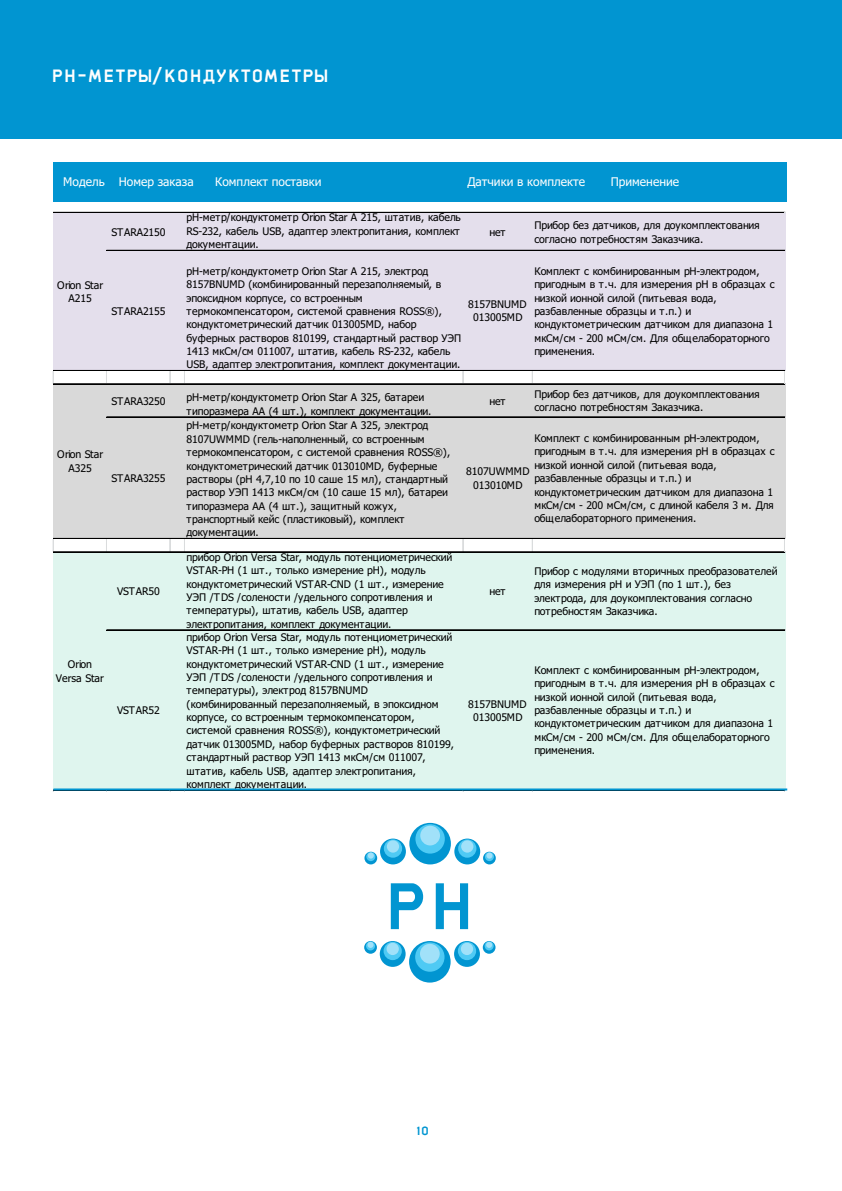
<style>
.page{position:relative;width:842px;height:1191px;background:#fff}
.page>*{position:absolute;margin:0;border:0;box-sizing:border-box;transform-origin:0 0}
.t1{font:24px "Far Cry 4";color:#fefefe}
.t2{font:16px "Far Cry 4";color:#0195d1}
.t3{font:12px "Tahoma";color:#fefefe}
.t4{font:10.5px/13.3px "Tahoma";letter-spacing:-.01em;color:#000}
</style>
<div class="page">
<div style="left:0;top:0;width:842px;height:138px;background:#0195d1"></div>
<div style="left:53px;top:162px;width:734px;height:40px;background:#0195d1"></div>
<div style="left:53px;top:212px;width:732px;height:159px;background:#e4dfec"></div>
<div style="left:53px;top:384px;width:732px;height:155px;background:#d9d9d9"></div>
<div style="left:53px;top:552px;width:732px;height:238px;background:#dff5ee"></div>
<hr style="left:53px;top:212px;width:732px;height:1px;background:#000">
<hr style="left:106px;top:250px;width:679px;height:1px;background:#000">
<hr style="left:53px;top:370px;width:732px;height:1px;background:#000">
<svg style="left:53px;top:371px;width:1px;height:12px"></svg>
<svg style="left:106px;top:371px;width:1px;height:12px"></svg>
<svg style="left:170px;top:371px;width:1px;height:12px"></svg>
<svg style="left:184px;top:371px;width:1px;height:12px"></svg>
<svg style="left:462px;top:371px;width:2px;height:12px"></svg>
<svg style="left:532px;top:371px;width:1px;height:12px"></svg>
<hr style="left:53px;top:383px;width:732px;height:1px;background:#000">
<hr style="left:53px;top:384px;width:732px;height:1px;background:#000">
<hr style="left:106px;top:417px;width:679px;height:1px;background:#000">
<hr style="left:53px;top:538px;width:732px;height:1px;background:#000">
<svg style="left:53px;top:539px;width:1px;height:12px"></svg>
<svg style="left:106px;top:539px;width:1px;height:12px"></svg>
<svg style="left:170px;top:539px;width:1px;height:12px"></svg>
<svg style="left:184px;top:539px;width:1px;height:12px"></svg>
<svg style="left:462px;top:539px;width:2px;height:12px"></svg>
<svg style="left:532px;top:539px;width:1px;height:12px"></svg>
<hr style="left:53px;top:551px;width:732px;height:1px;background:#000">
<hr style="left:53px;top:552px;width:732px;height:1px;background:#000">
<hr style="left:106px;top:629px;width:679px;height:1px;background:#000">
<hr style="left:106px;top:630px;width:679px;height:1px;background:#000">
<hr style="left:53px;top:790px;width:732px;height:1px;background:#000">
<svg style="left:784px;top:370px;width:2px;height:15px"></svg>
<svg style="left:784px;top:538px;width:2px;height:15px"></svg>
<hr style="left:53px;top:788px;width:734px;height:2px;background:#0195d1">
<svg style="left:391px;top:883px;width:77px;height:46px"></svg>
<div style="left:409px;top:823px;width:42px;height:41px;background:#0195d1;border-radius:50%"></div>
<div style="left:415px;top:824px;width:30px;height:29px;background:#4fcaf4;border-radius:50%"></div>
<div style="left:420px;top:825px;width:20px;height:20px;background:#a1e1f9;border-radius:50%"></div>
<svg style="left:454px;top:838px;width:26px;height:26px"></svg>
<svg style="left:458px;top:839px;width:18px;height:18px"></svg>
<div style="left:461px;top:840px;width:12px;height:12px;background:#a1e1f9;border-radius:50%"></div>
<svg style="left:380px;top:838px;width:26px;height:26px"></svg>
<svg style="left:384px;top:839px;width:18px;height:18px"></svg>
<div style="left:387px;top:840px;width:12px;height:12px;background:#a1e1f9;border-radius:50%"></div>
<svg style="left:483px;top:851px;width:13px;height:13px"></svg>
<svg style="left:485px;top:852px;width:9px;height:9px"></svg>
<svg style="left:486px;top:852px;width:6px;height:6px"></svg>
<svg style="left:364px;top:851px;width:13px;height:13px"></svg>
<svg style="left:366px;top:852px;width:9px;height:9px"></svg>
<svg style="left:368px;top:852px;width:6px;height:6px"></svg>
<svg style="left:454px;top:941px;width:26px;height:26px"></svg>
<div style="left:458px;top:942px;width:18px;height:18px;background:#4fcaf4;border-radius:50%"></div>
<div style="left:461px;top:942px;width:12px;height:13px;background:#a1e1f9;border-radius:50%"></div>
<svg style="left:380px;top:941px;width:26px;height:26px"></svg>
<div style="left:384px;top:942px;width:18px;height:18px;background:#4fcaf4;border-radius:50%"></div>
<div style="left:387px;top:942px;width:12px;height:13px;background:#a1e1f9;border-radius:50%"></div>
<svg style="left:483px;top:941px;width:12px;height:12px"></svg>
<svg style="left:485px;top:941px;width:9px;height:9px"></svg>
<svg style="left:486px;top:942px;width:6px;height:6px"></svg>
<svg style="left:364px;top:941px;width:13px;height:12px"></svg>
<svg style="left:366px;top:941px;width:9px;height:9px"></svg>
<div style="left:367px;top:942px;width:7px;height:6px;background:#a1e1f9;border-radius:50%"></div>
<div style="left:409px;top:941px;width:42px;height:41px;background:#0195d1;border-radius:50%"></div>
<div style="left:415px;top:942px;width:29px;height:29px;background:#4fcaf4;border-radius:50%"></div>
<div style="left:420px;top:944px;width:20px;height:19px;background:#a1e1f9;border-radius:50%"></div>
<h1 class="t1" style="left:51px;top:64px;width:278px">рН-метры/кондуктометры</h1>
<p class="t3" style="left:63px;top:177px;width:132px">Модель Номер заказа</p>
<p class="t3" style="left:215px;top:177px;width:108px">Комплект поставки</p>
<p class="t3" style="left:467px;top:177px;width:119px">Датчики в комплекте</p>
<p class="t3" style="left:611px;top:176px;width:70px">Применение</p>
<p class="t4" style="left:111px;top:226px;width:56px">STARA2150</p>
<p class="t4" style="left:187px;top:212px;width:276px;text-align:justify">pH-метр/кондуктометр Orion Star A 215, штатив, кабель RS-232, кабель USB, адаптер электропитания, комплект документации.</p>
<p class="t4" style="left:489px;top:226px;width:18px">нет</p>
<p class="t4" style="left:534px;top:220px;width:227px">Прибор без датчиков, для доукомплектования согласно потребностям Заказчика.</p>
<p class="t4" style="left:57px;top:279px;width:47px;text-align:center">Orion Star<br>A215</p>
<p class="t4" style="left:57px;top:449px;width:47px;text-align:center">Orion Star<br>A325</p>
<p class="t4" style="left:111px;top:305px;width:56px">STARA2155</p>
<p class="t4" style="left:187px;top:265px;width:276px">pH-метр/кондуктометр Orion Star A 215, электрод 8157BNUMD (комбинированный перезаполняемый, в эпоксидном корпусе, со встроенным термокомпенсатором, системой сравнения ROSS®), кондуктометрический датчик 013005MD, набор буферных растворов 810199, стандартный раствор УЭП 1413 мкСм/см 011007, штатив, кабель RS-232, кабель USB, адаптер электропитания, комплект документации.</p>
<p class="t4" style="left:468px;top:298px;width:60px;text-align:center">8157BNUMD<br>013005MD</p>
<p class="t4" style="left:534px;top:265px;width:242px">Комплект с комбинированным рН-электродом, пригодным в т.ч. для измерения рН в образцах с низкой ионной силой (питьевая вода, разбавленные образцы и т.п.) и кондуктометрическим датчиком для диапазона 1 мкСм/см - 200 мСм/см. Для общелабораторного применения.</p>
<p class="t4" style="left:111px;top:395px;width:56px">STARA3250</p>
<p class="t4" style="left:187px;top:392px;width:246px">рН-метр/кондуктометр Orion Star A 325, батареи типоразмера АА (4 шт.), комплект документации.</p>
<p class="t4" style="left:489px;top:395px;width:18px">нет</p>
<p class="t4" style="left:534px;top:388px;width:227px">Прибор без датчиков, для доукомплектования согласно потребностям Заказчика.</p>
<p class="t4" style="left:111px;top:472px;width:56px">STARA3255</p>
<p class="t4" style="left:117px;top:586px;width:44px">VSTAR50</p>
<p class="t4" style="left:187px;top:420px;width:265px">рН-метр/кондуктометр Orion Star A 325, электрод 8107UWMMD (гель-наполненный, со встроенным термокомпенсатором, с системой сравнения ROSS®), кондуктометрический датчик 013010MD, буферные растворы (рН 4,7,10 по 10 саше 15 мл), стандартный раствор УЭП 1413 мкСм/см (10 саше 15 мл), батареи типоразмера АА (4 шт.), защитный кожух, транспортный кейс (пластиковый), комплект документации.</p>
<p class="t4" style="left:187px;top:551px;width:267px">прибор Orion Versa Star, модуль потенциометрический VSTAR-PH (1 шт., только измерение рН), модуль кондуктометрический VSTAR-CND (1 шт., измерение УЭП /TDS /солености /удельного сопротивления и температуры), штатив, кабель USB, адаптер электропитания, комплект документации.</p>
<p class="t4" style="left:534px;top:432px;width:242px">Комплект с комбинированным рН-электродом, пригодным в т.ч. для измерения рН в образцах с низкой ионной силой (питьевая вода, разбавленные образцы и т.п.) и кондуктометрическим датчиком для диапазона 1 мкСм/см - 200 мСм/см, с длиной кабеля 3 м. Для общелабораторного применения.</p>
<p class="t4" style="left:466px;top:465px;width:65px;text-align:center">8107UWMMD<br>013010MD</p>
<p class="t4" style="left:489px;top:586px;width:18px">нет</p>
<p class="t4" style="left:534px;top:565px;width:245px">Прибор с модулями вторичных преобразователей для измерения рН и УЭП (по 1 шт.), без электрода, для доукомплектования согласно потребностям Заказчика.</p>
<p class="t4" style="left:56px;top:659px;width:50px;text-align:center">Orion<br>Versa Star</p>
<p class="t4" style="left:117px;top:704px;width:44px">VSTAR52</p>
<p class="t4" style="left:187px;top:631px;width:269px">прибор Orion Versa Star, модуль потенциометрический VSTAR-PH (1 шт., только измерение рН), модуль кондуктометрический VSTAR-CND (1 шт., измерение УЭП /TDS /солености /удельного сопротивления и температуры), электрод 8157BNUMD (комбинированный перезаполняемый, в эпоксидном корпусе, со встроенным термокомпенсатором, системой сравнения ROSS®), кондуктометрический датчик 013005MD, набор буферных растворов 810199, стандартный раствор УЭП 1413 мкСм/см 011007, штатив, кабель USB, адаптер электропитания, комплект документации.</p>
<p class="t4" style="left:468px;top:698px;width:60px;text-align:center">8157BNUMD<br>013005MD</p>
<p class="t4" style="left:534px;top:664px;width:242px">Комплект с комбинированным рН-электродом, пригодным в т.ч. для измерения рН в образцах с низкой ионной силой (питьевая вода, разбавленные образцы и т.п.) и кондуктометрическим датчиком для диапазона 1 мкСм/см - 200 мСм/см. Для общелабораторного применения.</p>
<h2 class="t2" style="left:416px;top:1122px;width:15px">10</h2>
</div>
